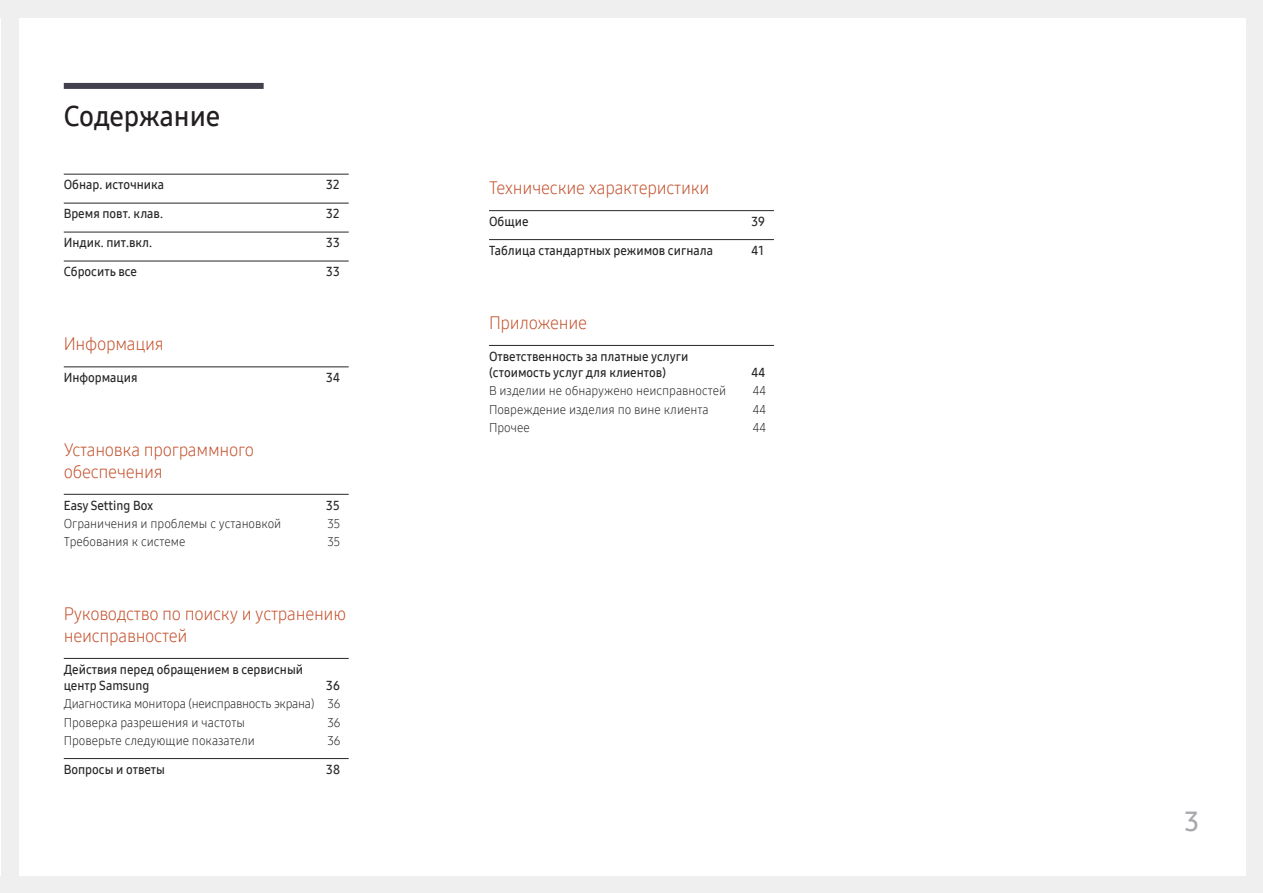
<style>
.page{position:relative;width:1263px;height:893px;background:#fff}
.page>*{position:absolute;margin:0;border:0;box-sizing:border-box;transform-origin:0 0}
.TOC_Heading{font:27.9px "Samsung One 600";letter-spacing:-.005em;color:#231f20}
.t1{font:27px "Samsung One 600";color:#a8a9ad}
.TOC1{font:18px/21.6px "Samsung One 300";letter-spacing:-.015em;color:#c4532f;scale:.96 1}
.TOC2{font:12.75px/16.2px "Samsung One 600";color:#282727;scale:.96 1}
.TOC3{font:12.75px "Samsung One 300";color:#282727;scale:.96 1}
.TOC3-2{font:12.75px "Samsung One 300";letter-spacing:-.02em;color:#282727;scale:.96 1}
</style>
<div class="page">
<div style="left:1px;top:0;width:17px;height:893px;background:#efefef"></div>
<div style="left:1247px;top:0;width:16px;height:893px;background:#efefef"></div>
<div style="left:1px;top:0;width:1262px;height:18px;background:#efefef"></div>
<div style="left:1px;top:876px;width:1262px;height:17px;background:#efefef"></div>
<div style="left:64px;top:83px;width:200px;height:6px;background:#44414e"></div>
<hr style="left:64px;top:174px;width:285px;height:1px;background:#282727">
<hr style="left:64px;top:203px;width:285px;height:1px;background:#282727">
<hr style="left:64px;top:232px;width:285px;height:1px;background:#282727">
<hr style="left:64px;top:261px;width:285px;height:1px;background:#282727">
<hr style="left:64px;top:367px;width:285px;height:1px;background:#282727">
<hr style="left:64px;top:494px;width:285px;height:1px;background:#282727">
<hr style="left:64px;top:658px;width:285px;height:1px;background:#282727">
<hr style="left:64px;top:758px;width:285px;height:1px;background:#282727">
<hr style="left:489px;top:210px;width:285px;height:1px;background:#282727">
<hr style="left:489px;top:239px;width:285px;height:1px;background:#282727">
<hr style="left:489px;top:345px;width:285px;height:1px;background:#282727">
<p class="TOC_Heading" style="left:64px;top:97px;width:158px">Содержание</p>
<p class="TOC2" style="left:64px;top:177px;width:106px">Обнар. источника</p>
<p class="TOC2" style="left:326px;top:177px;width:15px">32</p>
<p class="TOC2" style="left:64px;top:206px;width:105px">Время повт. клав.</p>
<p class="TOC2" style="left:326px;top:206px;width:15px">32</p>
<p class="TOC2" style="left:64px;top:235px;width:94px">Индик. пит.вкл.</p>
<p class="TOC2" style="left:326px;top:235px;width:15px">33</p>
<p class="TOC2" style="left:64px;top:264px;width:78px">Сбросить все</p>
<p class="TOC2" style="left:326px;top:264px;width:15px">33</p>
<p class="TOC1" style="left:64px;top:333px;width:106px">Информация</p>
<p class="TOC2" style="left:64px;top:369px;width:79px">Информация</p>
<p class="TOC2" style="left:326px;top:369px;width:16px">34</p>
<p class="TOC1" style="left:64px;top:439px;width:200px">Установка программного обеспечения</p>
<p class="TOC2" style="left:64px;top:497px;width:95px">Easy Setting Box</p>
<p class="TOC2" style="left:326px;top:497px;width:15px">35</p>
<p class="TOC3" style="left:64px;top:515px;width:228px">Ограничения и проблемы с установкой</p>
<p class="TOC3" style="left:327px;top:515px;width:15px">35</p>
<p class="TOC3" style="left:64px;top:533px;width:128px">Требования к системе</p>
<p class="TOC3" style="left:327px;top:533px;width:15px">35</p>
<p class="TOC1" style="left:64px;top:603px;width:295px">Руководство по поиску и устранению неисправностей</p>
<p class="TOC2" style="left:64px;top:661px;width:251px">Действия перед обращением в сервисный центр Samsung</p>
<p class="TOC2" style="left:326px;top:677px;width:16px">36</p>
<p class="TOC3-2" style="left:64px;top:695px;width:290px">Диагностика монитора (неисправность экрана) 36</p>
<p class="TOC3" style="left:64px;top:714px;width:190px">Проверка разрешения и частоты</p>
<p class="TOC3" style="left:327px;top:714px;width:15px">36</p>
<p class="TOC3" style="left:64px;top:732px;width:201px">Проверьте следующие показатели</p>
<p class="TOC3" style="left:327px;top:732px;width:15px">36</p>
<p class="TOC2" style="left:64px;top:761px;width:107px">Вопросы и ответы</p>
<p class="TOC2" style="left:326px;top:761px;width:16px">38</p>
<p class="TOC1" style="left:489px;top:177px;width:231px">Технические характеристики</p>
<p class="TOC2" style="left:489px;top:213px;width:43px">Общие</p>
<p class="TOC2" style="left:751px;top:213px;width:15px">39</p>
<p class="TOC2" style="left:489px;top:242px;width:235px">Таблица стандартных режимов сигнала</p>
<p class="TOC2" style="left:751px;top:242px;width:14px">41</p>
<p class="TOC1" style="left:489px;top:311px;width:104px">Приложение</p>
<p class="TOC2" style="left:489px;top:348px;width:209px">Ответственность за платные услуги (стоимость услуг для клиентов)</p>
<p class="TOC2" style="left:751px;top:364px;width:16px">44</p>
<p class="TOC3" style="left:489px;top:382px;width:248px">В изделии не обнаружено неисправностей</p>
<p class="TOC3" style="left:753px;top:382px;width:15px">44</p>
<p class="TOC3" style="left:489px;top:401px;width:230px">Повреждение изделия по вине клиента</p>
<p class="TOC3" style="left:753px;top:401px;width:15px">44</p>
<p class="TOC3" style="left:489px;top:419px;width:44px">Прочее</p>
<p class="TOC3" style="left:753px;top:419px;width:15px">44</p>
<h2 class="t1" style="left:1184px;top:803px;width:16px">3</h2>
</div>
